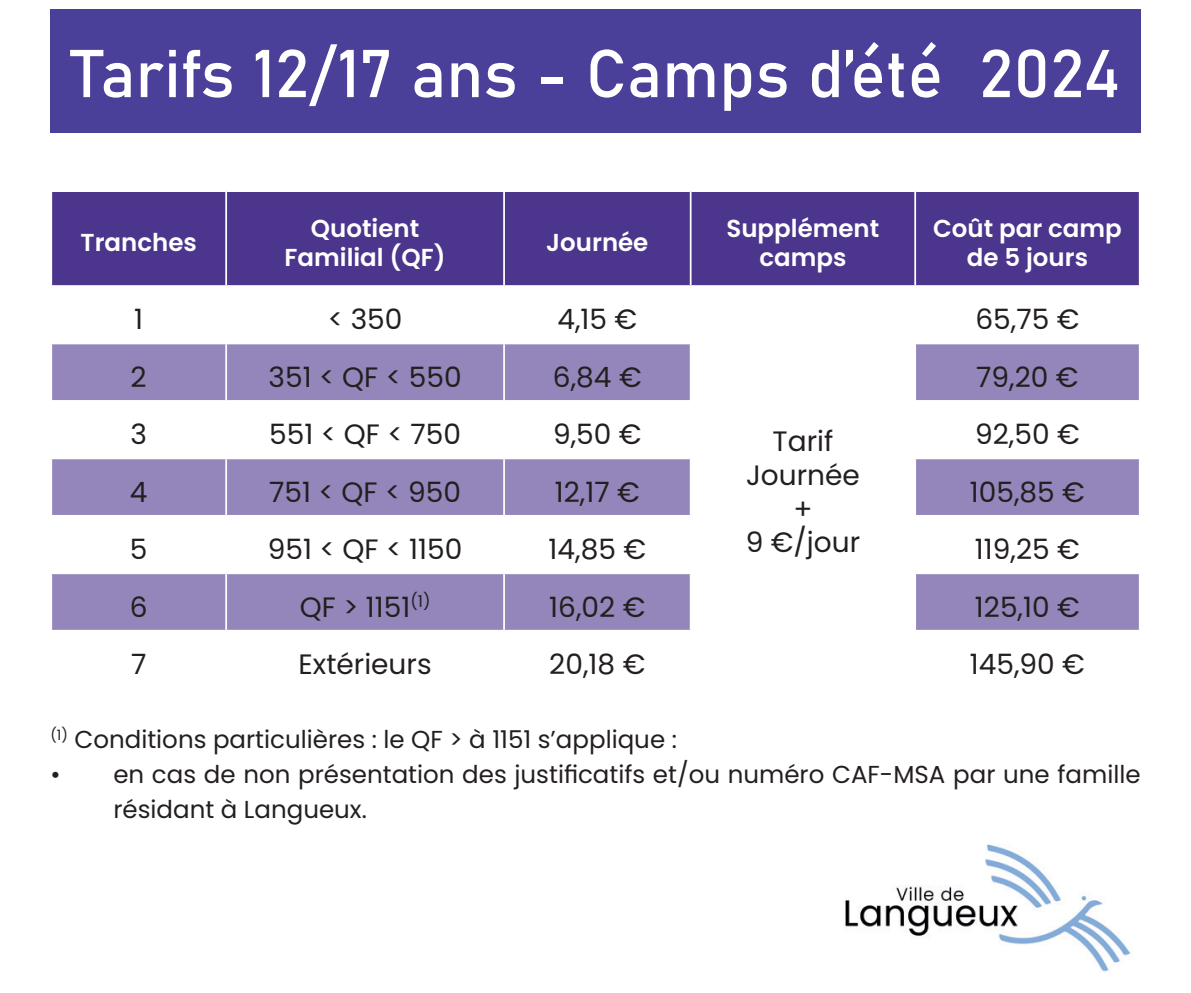
<style>
.page{position:relative;width:1191px;height:993px;background:#fff}
.page>*{position:absolute;margin:0;border:0;box-sizing:border-box;transform-origin:0 0}
.t1{font:66.5px "Bahnschrift";color:#fff}
.t2{font:28px/33.6px "Poppins";color:#231f20;text-align:center}
.t3{font:24.5px/35px "Poppins";color:#231f20}
.t4{font:600 24.5px/29.4px "Poppins";color:#fff;text-align:center}
</style>
<div class="page">
<div style="left:52px;top:192px;width:1086px;height:93px;background:#4c358c"></div>
<svg style="left:52px;top:344px;width:1086px;height:285px"></svg>
<hr style="left:50px;top:400px;width:176px;height:1px;background:#fff">
<hr style="left:50px;top:457px;width:176px;height:2px;background:#fff">
<hr style="left:50px;top:515px;width:176px;height:1px;background:#fff">
<hr style="left:50px;top:572px;width:176px;height:2px;background:#fff">
<hr style="left:225px;top:192px;width:2px;height:93px;background:#fff">
<hr style="left:503px;top:192px;width:2px;height:93px;background:#fff">
<hr style="left:690px;top:192px;width:1px;height:93px;background:#fff">
<hr style="left:914px;top:192px;width:2px;height:93px;background:#fff">
<hr style="left:225px;top:344px;width:2px;height:56px;background:#fff">
<hr style="left:503px;top:344px;width:2px;height:56px;background:#fff">
<hr style="left:690px;top:344px;width:1px;height:56px;background:#fff">
<hr style="left:914px;top:344px;width:2px;height:56px;background:#fff">
<hr style="left:226px;top:400px;width:278px;height:1px;background:#fff">
<hr style="left:225px;top:401px;width:2px;height:56px;background:#fff">
<hr style="left:504px;top:400px;width:187px;height:1px;background:#fff">
<hr style="left:503px;top:401px;width:2px;height:56px;background:#fff">
<hr style="left:690px;top:401px;width:1px;height:56px;background:#fff">
<hr style="left:914px;top:400px;width:226px;height:1px;background:#fff">
<hr style="left:914px;top:401px;width:2px;height:56px;background:#fff">
<hr style="left:226px;top:457px;width:278px;height:2px;background:#fff">
<hr style="left:225px;top:459px;width:2px;height:56px;background:#fff">
<hr style="left:504px;top:457px;width:187px;height:2px;background:#fff">
<hr style="left:503px;top:459px;width:2px;height:56px;background:#fff">
<hr style="left:690px;top:459px;width:1px;height:56px;background:#fff">
<hr style="left:914px;top:457px;width:226px;height:2px;background:#fff">
<hr style="left:914px;top:459px;width:2px;height:56px;background:#fff">
<hr style="left:226px;top:515px;width:278px;height:1px;background:#fff">
<hr style="left:225px;top:516px;width:2px;height:56px;background:#fff">
<hr style="left:504px;top:515px;width:187px;height:1px;background:#fff">
<hr style="left:503px;top:516px;width:2px;height:56px;background:#fff">
<hr style="left:690px;top:516px;width:1px;height:56px;background:#fff">
<hr style="left:914px;top:515px;width:226px;height:1px;background:#fff">
<hr style="left:914px;top:516px;width:2px;height:56px;background:#fff">
<hr style="left:226px;top:572px;width:278px;height:2px;background:#fff">
<hr style="left:225px;top:574px;width:2px;height:55px;background:#fff">
<hr style="left:504px;top:572px;width:187px;height:2px;background:#fff">
<hr style="left:503px;top:574px;width:2px;height:55px;background:#fff">
<hr style="left:690px;top:574px;width:1px;height:55px;background:#fff">
<hr style="left:914px;top:572px;width:226px;height:2px;background:#fff">
<hr style="left:914px;top:574px;width:2px;height:55px;background:#fff">
<div style="left:50px;top:9px;width:1090px;height:123px;background:#4a3f99"></div>
<img style="left:845px;top:844px;width:286px;height:128px">
<p class="t1" style="left:71px;top:23px;width:1051px">Tarifs 12/17 ans - Camps d’été 2024</p>
<p class="t4" style="left:81px;top:228px;width:118px">Tranches</p>
<p class="t4" style="left:284px;top:213px;width:162px">Quotient<br>Familial (QF)</p>
<p class="t4" style="left:546px;top:228px;width:104px">Journée</p>
<p class="t2" style="left:134px;top:303px;width:10px">1</p>
<p class="t2" style="left:328px;top:303px;width:76px">&lt; 350</p>
<p class="t2" style="left:557px;top:303px;width:81px">4,15 €</p>
<p class="t4" style="left:726px;top:213px;width:154px">Supplément camps</p>
<p class="t4" style="left:933px;top:213px;width:190px">Coût par camp de 5 jours</p>
<p class="t2" style="left:975px;top:303px;width:105px">65,75 €</p>
<p class="t2" style="left:131px;top:360px;width:18px">2</p>
<p class="t2" style="left:269px;top:360px;width:194px">351 &lt; QF &lt; 550</p>
<p class="t2" style="left:553px;top:360px;width:90px">6,84 €</p>
<p class="t2" style="left:976px;top:360px;width:104px">79,20 €</p>
<p class="t2" style="left:130px;top:418px;width:18px">3</p>
<p class="t2" style="left:269px;top:418px;width:193px">551 &lt; QF &lt; 750</p>
<p class="t2" style="left:553px;top:418px;width:90px">9,50 €</p>
<p class="t2" style="left:975px;top:418px;width:106px">92,50 €</p>
<p class="t2" style="left:130px;top:475px;width:19px">4</p>
<p class="t2" style="left:269px;top:475px;width:193px">751 &lt; QF &lt; 950</p>
<p class="t2" style="left:555px;top:475px;width:87px">12,17 €</p>
<p class="t2" style="left:970px;top:475px;width:117px">105,85 €</p>
<p class="t2" style="left:130px;top:532px;width:19px">5</p>
<p class="t2" style="left:268px;top:532px;width:196px">951 &lt; QF &lt; 1150</p>
<p class="t2" style="left:548px;top:532px;width:99px">14,85 €</p>
<p class="t2" style="left:975px;top:532px;width:106px">119,25 €</p>
<p class="t2" style="left:130px;top:590px;width:19px">6</p>
<p class="t2" style="left:300px;top:590px;width:132px">QF &gt; 1151<sup>(1)</sup></p>
<p class="t2" style="left:549px;top:590px;width:98px">16,02 €</p>
<p class="t2" style="left:975px;top:590px;width:106px">125,10 €</p>
<p class="t2" style="left:131px;top:647px;width:17px">7</p>
<p class="t2" style="left:298px;top:647px;width:134px">Extérieurs</p>
<p class="t2" style="left:549px;top:647px;width:98px">20,18 €</p>
<p class="t2" style="left:970px;top:647px;width:117px">145,90 €</p>
<p class="t2" style="left:746px;top:425px;width:115px">Tarif<br>Journée +</p>
<p class="t2" style="left:745px;top:525px;width:116px">9 €/jour</p>
<p class="t3" style="left:50px;top:721px;width:628px"><sup>(1)</sup> Conditions particulières : le QF &gt; à 1151 s’applique :</p>
<p class="t3" style="left:113px;top:756px;width:1028px;text-indent:-63px">• en cas de non présentation des justificatifs et/ou numéro CAF-MSA par une famille résidant à Langueux.</p>
</div>
